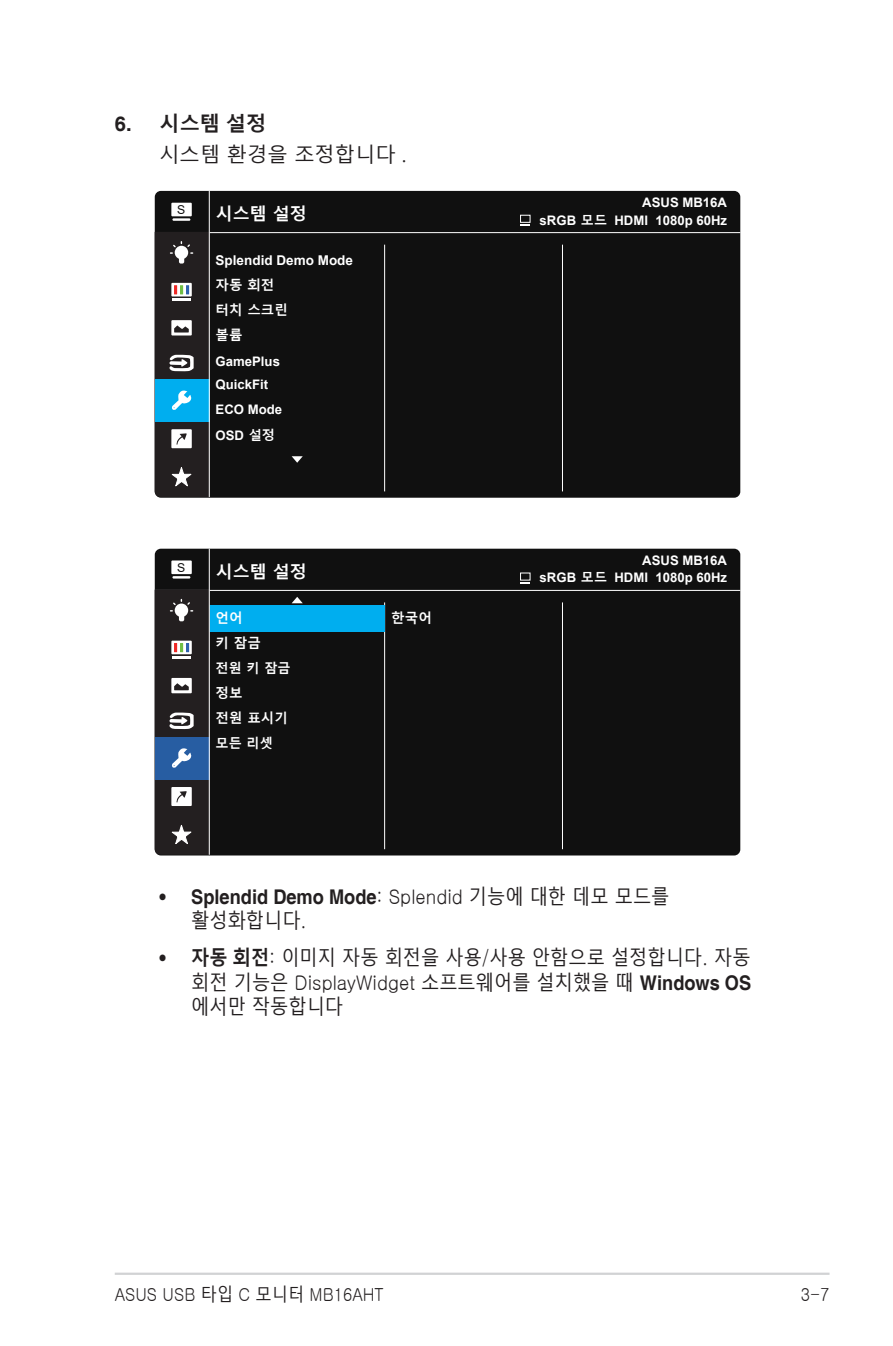
<style>
.page{position:relative;width:893px;height:1346px;background:#fff}
.page>*{position:absolute;margin:0;border:0;box-sizing:border-box;transform-origin:0 0}
.Body_Text_Indent{font:20.25px/24.3px "Malgun Gothic";color:#231f20;text-align:justify;scale:.9 1}
.t1{font:700 20.25px/24.3px "Helvetica";color:#231f20;scale:.9 1}
.Body_Text_Indent-2{font:20.25px "Malgun Gothic";color:#231f20}
.OSD_Item{font:700 20.25px "Malgun Gothic";color:#231f20}
.t2{font:18px "Gulim";color:#231f20;scale:.9 1}
.t3{font:700 16.88px "Malgun Gothic";color:#fff}
.t4{font:700 13.5px/25.2px "Malgun Gothic";color:#fff}
.t5{font:700 13.5px/25.2px "Arial";color:#fff}
.t6{font:700 13.05px/25.2px "Arial";color:#fff}
.t7{font:700 13.05px "Malgun Gothic";color:#fff}
.t8{font:12.15px "Arial";color:#101010}
.s1{font-family:"Helvetica"}
.s2{font-family:"Gulim"}
.s3{font-family:"Malgun Gothic"}
.s4{font-family:"Gulim";font-weight:400}
.s5{font-family:"Malgun Gothic";font-weight:400}
.s6{font-family:"Helvetica";font-weight:700}
.s7{font-weight:700}
</style>
<div class="page">
<hr style="left:115px;top:1272px;width:714px;height:3px;background:#d1d2d4">
<div style="left:155px;top:191px;width:585px;height:307px;background:#101010;border-radius:6px"></div>
<hr style="left:155px;top:232px;width:585px;height:1px;background:#fff">
<hr style="left:384px;top:245px;width:1px;height:246px;background:#fff">
<hr style="left:562px;top:245px;width:1px;height:246px;background:#fff">
<div style="left:171px;top:203px;width:21px;height:13px;background:#fff"></div>
<hr style="left:172px;top:218px;width:18px;height:3px;background:#fff">
<hr style="left:209px;top:191px;width:1px;height:306px;background:#fff">
<svg style="left:155px;top:232px;width:55px;height:265px;background:#3a505b"></svg>
<svg style="left:292px;top:456px;width:11px;height:7px"></svg>
<div style="left:155px;top:549px;width:585px;height:306px;background:#101010;border-radius:6px"></div>
<hr style="left:155px;top:590px;width:585px;height:1px;background:#fff">
<hr style="left:384px;top:602px;width:1px;height:247px;background:#fff">
<hr style="left:562px;top:602px;width:1px;height:247px;background:#fff">
<div style="left:210px;top:606px;width:175px;height:26px;background:#00aeef"></div>
<div style="left:171px;top:560px;width:21px;height:14px;background:#fff"></div>
<svg style="left:172px;top:576px;width:18px;height:2px"></svg>
<hr style="left:209px;top:549px;width:1px;height:306px;background:#fff">
<svg style="left:155px;top:590px;width:55px;height:265px;background:#3f444f"></svg>
<svg style="left:292px;top:597px;width:11px;height:6px"></svg>
<div style="left:520px;top:215px;width:10px;height:8px;border:1px solid #fff"></div>
<div style="left:520px;top:573px;width:10px;height:7px;border:1px solid #fff"></div>
<svg style="left:520px;top:582px;width:10px;height:2px"></svg>
<p class="OSD_Item" style="left:115px;top:112px;width:153px"><span class="s1">6.</span> 시스템 설정</p>
<p class="Body_Text_Indent-2" style="left:159px;top:143px;width:250px">시스템 환경을 조정합니다 <span class="s2">.</span></p>
<p class="t8" style="left:177px;top:202px;width:10px">S</p>
<p class="t3" style="left:216px;top:204px;width:93px">시스템 설정</p>
<p class="t5" style="left:216px;top:248px;width:139px">Splendid Demo Mode <span class="s3">자동 회전</span></p>
<p class="t4" style="left:216px;top:298px;width:74px">터치 스크린</p>
<p class="t4" style="left:216px;top:323px;width:29px">볼륨</p>
<p class="t6" style="left:216px;top:348px;width:66px">GamePlus</p>
<p class="t6" style="left:216px;top:372px;width:68px">QuickFit<br>ECO Mode<br>OSD <span class="s3">설정</span></p>
<p class="t8" style="left:177px;top:559px;width:10px">S</p>
<p class="t3" style="left:216px;top:562px;width:93px">시스템 설정</p>
<p class="t4" style="left:216px;top:605px;width:47px">언어<br>키 잠금</p>
<p class="t7" style="left:216px;top:660px;width:77px">전원 키 잠금</p>
<p class="t4" style="left:216px;top:706px;width:74px">전원 표시기</p>
<p class="t4" style="left:216px;top:681px;width:29px">정보</p>
<p class="t7" style="left:216px;top:736px;width:59px">모든 리셋</p>
<p class="t4" style="left:391px;top:605px;width:42px">한국어</p>
<p class="t6" style="left:642px;top:190px;width:86px">ASUS MB16A</p>
<p class="t6" style="left:540px;top:208px;width:189px">sRGB <span class="s3">모드</span> HDMI 1080p 60Hz</p>
<p class="t6" style="left:642px;top:547px;width:86px">ASUS MB16A</p>
<p class="t6" style="left:540px;top:565px;width:189px">sRGB <span class="s3">모드</span> HDMI 1080p 60Hz</p>
<p class="t1" style="left:191px;top:885px;width:533px;text-indent:-32px">• Splendid Demo Mode<span class="s4">: Splendid</span> <span class="s5">기능에 대한 데모 모드를 활성화합니다</span><span class="s4">.</span></p>
<p class="Body_Text_Indent" style="left:191px;top:946px;width:624px;text-indent:-32px"><span class="s6">•</span> <span class="s7">자동 회전</span><span class="s2">:</span> 이미지 자동 회전을 사용<span class="s2">/</span>사용 안함으로 설정합니다<span class="s2">.</span> 자동 회전 기능은 <span class="s2">DisplayWidget</span> 소프트웨어를 설치했을 때 <span class="s6">Windows OS </span>에서만 작동합니다</p>
<h2 class="t2" style="left:115px;top:1285px;width:301px">ASUS USB <span class="s3">타입</span> C <span class="s3">모니터</span> MB16AHT</h2>
<h2 class="t2" style="left:801px;top:1285px;width:33px">3-7</h2>
</div>
